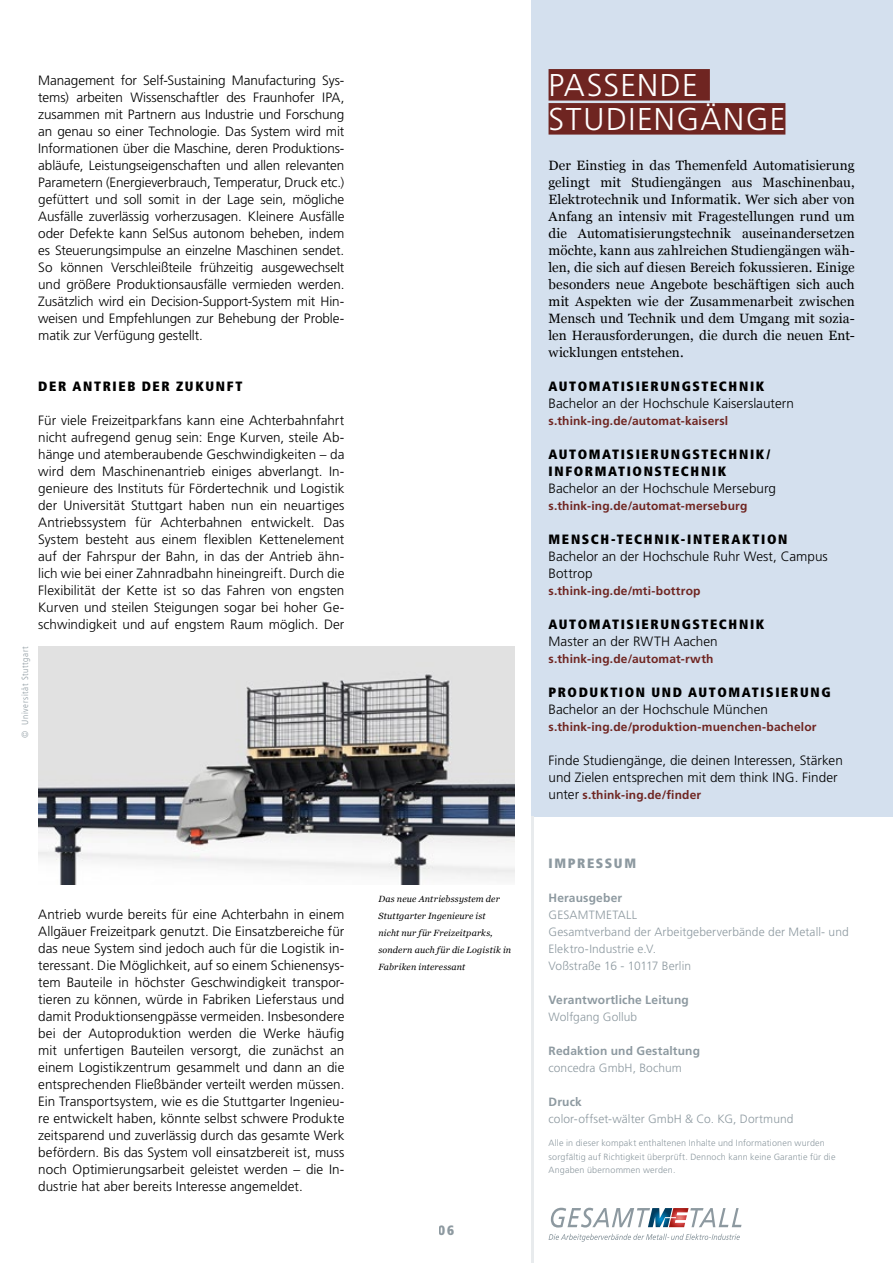
<style>
.page{position:relative;width:893px;height:1263px;background:#fff}
.page>*{position:absolute;margin:0;border:0;box-sizing:border-box;transform-origin:0 0}
.t1{font:300 31.5px/34px "Frutiger LT Std";letter-spacing:.045em;color:#fff}
.t2{font:300 13.5px/17px "Frutiger LT Std";letter-spacing:.005em;color:#000;text-align:justify}
.t3{font:13.5px/17px "Georgia";color:#000;text-align:justify}
.t4{font:900 condensed 13.5px/17px "Frutiger LT Std";letter-spacing:.12em;color:#000}
.t5{font:900 condensed 13.5px "Frutiger LT Std";letter-spacing:.12em;color:#8d99a0}
.t6{font:700 12px "Frutiger LT Std";letter-spacing:.015em;color:#6f2521}
.t7{font:300 12px/17px "Frutiger LT Std";letter-spacing:.005em;color:#8d99a0}
.t8{font:700 12px "Frutiger LT Std";letter-spacing:.015em;color:#8d99a0}
.t9{font:300 9px/13.5px "Frutiger LT Std";letter-spacing:.015em;color:#8d99a0}
.t10{font:italic 9px/17px "Georgia";letter-spacing:.02em;color:#000}
.t11{font:300 condensed 9px "Frutiger LT Std";letter-spacing:.07em;color:#8d99a0}
.s1{font-weight:300;font-size:13.5px;color:#000}
</style>
<div class="page">
<div style="left:531px;top:0;width:362px;height:816px;background:#d4e0ee"></div>
<hr style="left:531px;top:816px;width:3px;height:447px;background:#e8ebed">
<div style="left:549px;top:69px;width:161px;height:32px;background:#6f2521"></div>
<div style="left:549px;top:103px;width:236px;height:32px;background:#6f2521"></div>
<svg style="left:551px;top:1208px;width:190px;height:19px"></svg>
<svg style="left:549px;top:1234px;width:191px;height:8px"></svg>
<img style="left:38px;top:646px;width:476px;height:238px">
<p class="t11" style="left:20px;top:738px;width:93px;rotate:-90deg">© Universität Stuttgart</p>
<p class="t2" style="left:38px;top:72px;width:308px">Management for Self-Sustaining Manufacturing Sys&shy;tems) arbeiten Wissenschaftler des Fraunhofer IPA, zusammen mit Partnern aus Industrie und Forschung an genau so einer Technologie. Das System wird mit Informationen über die Maschine, deren Produktions&shy;abläufe, Leistungseigenschaften und allen relevanten Parametern (Energieverbrauch, Temperatur, Druck etc.) gefüttert und soll somit in der Lage sein, mögliche Ausfälle zuverlässig vorherzusagen. Kleinere Ausfälle oder Defekte kann SelSus autonom beheben, indem es Steuerungsimpulse an einzelne Maschinen sendet.<br>So können Verschleißteile frühzeitig ausgewechselt und größere Produktionsausfälle vermieden werden.<br>Zusätzlich wird ein Decision-Support-System mit Hin&shy;weisen und Empfehlungen zur Behebung der Proble&shy;matik zur Verfügung gestellt.</p>
<p class="t4" style="left:38px;top:378px;width:206px">DER ANTRIEB DER ZUKUNFT</p>
<p class="t2" style="left:38px;top:412px;width:308px">Für viele Freizeitparkfans kann eine Achterbahnfahrt nicht aufregend genug sein: Enge Kurven, steile Ab&shy;hänge und atemberaubende Geschwindigkeiten – da wird dem Maschinenantrieb einiges abverlangt. In&shy;genieure des Instituts für Fördertechnik und Logistik der Universität Stuttgart haben nun ein neuartiges Antriebssystem für Achterbahnen entwickelt. Das System besteht aus einem flexiblen Kettenelement auf der Fahrspur der Bahn, in das der Antrieb ähn&shy;lich wie bei einer Zahnradbahn hineingreift. Durch die Flexibilität der Kette ist so das Fahren von engsten Kurven und steilen Steigungen sogar bei hoher Ge&shy;schwindigkeit und auf engstem Raum möglich. Der</p>
<p class="t2" style="left:38px;top:906px;width:308px">Antrieb wurde bereits für eine Achterbahn in einem Allgäuer Freizeitpark genutzt. Die Einsatzbereiche für das neue System sind jedoch auch für die Logistik in&shy;teressant. Die Möglichkeit, auf so einem Schienensys&shy;tem Bauteile in höchster Geschwindigkeit transpor&shy;tieren zu können, würde in Fabriken Lieferstaus und damit Produktionsengpässe vermeiden. Insbesondere bei der Autoproduktion werden die Werke häufig mit unfertigen Bauteilen versorgt, die zunächst an einem Logistikzentrum gesammelt und dann an die entsprechenden Fließbänder verteilt werden müssen.<br>Ein Transportsystem, wie es die Stuttgarter Ingenieu&shy;re entwickelt haben, könnte selbst schwere Produkte zeitsparend und zuverlässig durch das gesamte Werk befördern. Bis das System voll einsatzbereit ist, muss noch Optimierungsarbeit geleistet werden – die In&shy;dustrie hat aber bereits Interesse angemeldet.</p>
<p class="t10" style="left:378px;top:890px;width:134px">Das neue Antriebssystem der<br>Stuttgarter Ingenieure ist<br>nicht nur für Freizeitparks, sondern auch für die Logistik in<br>Fabriken interessant</p>
<p class="t5" style="left:439px;top:1222px;width:17px">06</p>
<h1 class="t1" style="left:549px;top:69px;width:238px">PASSENDE<br>STUDIENGÄNGE</h1>
<p class="t3" style="left:549px;top:157px;width:308px">Der Einstieg in das Themenfeld Automatisierung gelingt mit Studiengängen aus Maschinenbau, Elektrotechnik und Informatik. Wer sich aber von Anfang an intensiv mit Fragestellungen rund um die Automatisierungstechnik auseinandersetzen möchte, kann aus zahlreichen Studiengängen wäh&shy;len, die sich auf diesen Bereich fokussieren. Einige besonders neue Angebote beschäftigen sich auch mit Aspekten wie der Zusammenarbeit zwischen Mensch und Technik und dem Umgang mit sozia&shy;len Herausforderungen, die durch die neuen Ent&shy;wicklungen entstehen.</p>
<p class="t4" style="left:549px;top:378px;width:217px">AUTOMATISIERUNGSTECHNIK</p>
<p class="t2" style="left:549px;top:395px;width:247px">Bachelor an der Hochschule Kaiserslautern</p>
<p class="t6" style="left:549px;top:414px;width:181px">s.think-ing.de/automat-kaisersl</p>
<p class="t4" style="left:549px;top:446px;width:223px">AUTOMATISIERUNGSTECHNIK/<br>INFORMATIONSTECHNIK</p>
<p class="t2" style="left:549px;top:480px;width:229px">Bachelor an der Hochschule Merseburg</p>
<p class="t6" style="left:549px;top:499px;width:200px">s.think-ing.de/automat-merseburg</p>
<p class="t4" style="left:549px;top:531px;width:240px">MENSCH-TECHNIK-INTERAKTION</p>
<p class="t2" style="left:549px;top:548px;width:281px">Bachelor an der Hochschule Ruhr West, Campus<br>Bottrop</p>
<p class="t6" style="left:549px;top:584px;width:153px">s.think-ing.de/mti-bottrop</p>
<p class="t4" style="left:549px;top:616px;width:217px">AUTOMATISIERUNGSTECHNIK</p>
<p class="t2" style="left:549px;top:633px;width:171px">Master an der RWTH Aachen</p>
<p class="t6" style="left:549px;top:652px;width:167px">s.think-ing.de/automat-rwth</p>
<p class="t4" style="left:549px;top:684px;width:284px">PRODUKTION UND AUTOMATISIERUNG</p>
<p class="t2" style="left:549px;top:701px;width:221px">Bachelor an der Hochschule München</p>
<p class="t6" style="left:549px;top:720px;width:269px">s.think-ing.de/produktion-muenchen-bachelor</p>
<p class="t2" style="left:549px;top:752px;width:296px">Finde Studiengänge, die deinen Interessen, Stärken und Zielen entsprechen mit dem think ING. Finder</p>
<p class="t6" style="left:549px;top:788px;width:154px"><span class="s1">unter</span> s.think-ing.de/finder</p>
<p class="t5" style="left:549px;top:854px;width:89px">IMPRESSUM</p>
<p class="t8" style="left:549px;top:890px;width:75px">Herausgeber</p>
<p class="t7" style="left:549px;top:906px;width:302px">GESAMTMETALL<br>Gesamtverband der Arbeitgeberverbände der Metall- und<br>Elektro-Industrie e.V.<br>Voßstraße 16 - 10117 Berlin</p>
<p class="t8" style="left:549px;top:992px;width:142px">Verantwortliche Leitung</p>
<p class="t7" style="left:549px;top:1008px;width:90px">Wolfgang Gollub</p>
<p class="t8" style="left:549px;top:1043px;width:153px">Redaktion und Gestaltung</p>
<p class="t7" style="left:549px;top:1059px;width:135px">concedra GmbH, Bochum</p>
<p class="t8" style="left:549px;top:1094px;width:35px">Druck</p>
<p class="t7" style="left:549px;top:1110px;width:246px">color-offset-wälter GmbH &amp; Co. KG, Dortmund</p>
<p class="t9" style="left:549px;top:1137px;width:289px">Alle in dieser kompakt enthaltenen Inhalte und Informationen wurden sorgfältig auf Richtigkeit überprüft. Dennoch kann keine Garantie für die<br>Angaben übernommen werden.</p>
</div>
